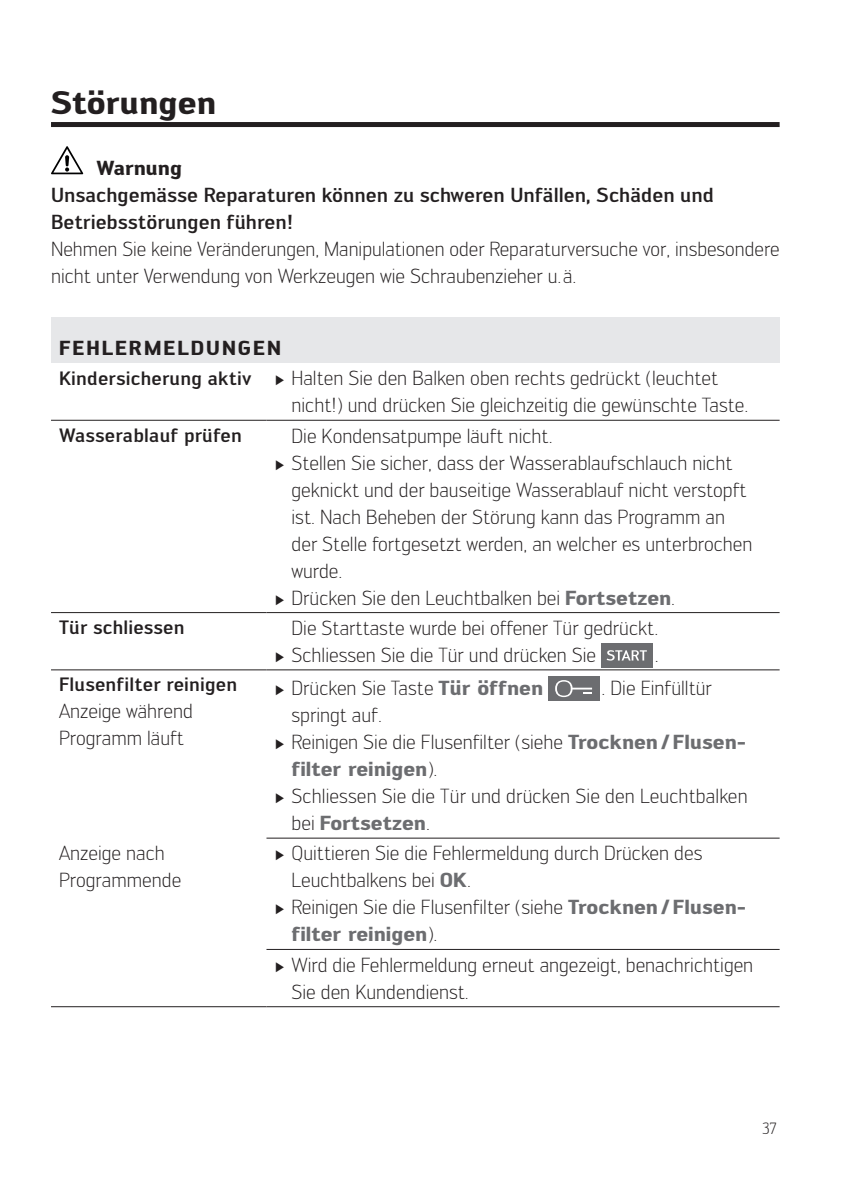
<style>
.page{position:relative;width:842px;height:1191px;background:#fff}
.page>*{position:absolute;margin:0;border:0;box-sizing:border-box;transform-origin:0 0}
.t1{font:700 32px "Engel";color:#231f20}
.t2{font:300 20px/27px "Engel";color:#231f20}
.t3{font:500 20px/27px "Engel";color:#231f20}
.t4{font:700 20px "Engel";color:#6c6d70}
.t5{font:700 20px "Engel";color:#231f20}
.t6{font:500 19px "Engel";letter-spacing:.01em;color:#231f20}
.t7{font:300 16px "Engel";color:#231f20}
.s1{font-weight:700}
.s2{font-weight:500;font-size:19px}
.s3{font-family:"Century";font-weight:400;font-size:14px}
.s4{font-weight:700;color:#6c6d70}
.s5{font-weight:300;color:#231f20}
</style>
<div class="page">
<div style="left:51px;top:122px;width:729px;height:5px;background:#231f20"></div>
<svg style="left:51px;top:146px;width:32px;height:28px"></svg>
<div style="left:51px;top:317px;width:729px;height:46px;background:#e6e7e9"></div>
<svg style="left:266px;top:613px;width:514px;height:336px"></svg>
<hr style="left:51px;top:420px;width:215px;height:1px;background:#231f20">
<hr style="left:266px;top:420px;width:514px;height:1px;background:#231f20">
<hr style="left:51px;top:612px;width:215px;height:1px;background:#231f20">
<hr style="left:266px;top:612px;width:514px;height:1px;background:#231f20">
<hr style="left:51px;top:669px;width:215px;height:1px;background:#231f20">
<hr style="left:266px;top:949px;width:514px;height:1px;background:#231f20">
<hr style="left:266px;top:1006px;width:514px;height:1px;background:#231f20">
<hr style="left:51px;top:1006px;width:215px;height:1px;background:#231f20">
<hr style="left:266px;top:669px;width:514px;height:1px;background:#231f20">
<hr style="left:266px;top:837px;width:514px;height:1px;background:#231f20">
<div style="left:601px;top:643px;width:51px;height:25px;background:#6c6d70"></div>
<svg style="left:607px;top:650px;width:40px;height:10px"></svg>
<div style="left:548px;top:676px;width:51px;height:25px;background:#6c6d70"></div>
<svg style="left:555px;top:680px;width:37px;height:17px"></svg>
<h1 class="t1" style="left:51px;top:83px;width:166px">Störungen</h1>
<p class="t5" style="left:96px;top:155px;width:87px">Warnung</p>
<p class="t3" style="left:51px;top:181px;width:664px">Unsachgemässe Reparaturen können zu schweren Unfällen, Schäden und<br>Betriebsstörungen führen!</p>
<p class="t2" style="left:51px;top:235px;width:730px">Nehmen Sie keine Veränderungen, Manipulationen oder Reparaturversuche vor, insbesondere nicht unter Verwendung von Werkzeugen wie Schraubenzieher u. ä.</p>
<p class="t2" style="left:59px;top:333px;width:661px;line-height:30.2px"><span class="s1">FEHLERMELDUNGEN<br></span><span class="s2">Kindersicherung aktiv</span> <span class="s3">►</span> Halten Sie den Balken oben rechts gedrückt (leuchtet</p>
<p class="t2" style="left:291px;top:392px;width:458px">nicht!) und drücken Sie gleichzeitig die gewünschte Taste.</p>
<p class="t6" style="left:59px;top:424px;width:184px">Wasserablauf prüfen</p>
<p class="t2" style="left:291px;top:422px;width:263px">Die Kondensatpumpe läuft nicht.</p>
<p class="t2" style="left:274px;top:449px;width:459px"><span class="s3">►</span> Stellen Sie sicher, dass der Wasserablaufschlauch nicht</p>
<p class="t2" style="left:291px;top:476px;width:457px">geknickt und der bauseitige Wasserablauf nicht verstopft</p>
<p class="t2" style="left:291px;top:503px;width:435px">ist. Nach Beheben der Störung kann das Programm an</p>
<p class="t2" style="left:291px;top:530px;width:462px">der Stelle fortgesetzt werden, an welcher es unterbrochen</p>
<p class="t2" style="left:291px;top:557px;width:52px">wurde.</p>
<p class="t2" style="left:274px;top:584px;width:402px"><span class="s3">►</span> Drücken Sie den Leuchtbalken bei <span class="s4">Fortsetzen</span>.</p>
<p class="t6" style="left:59px;top:616px;width:127px">Tür schliessen</p>
<p class="t2" style="left:274px;top:614px;width:385px;text-indent:17px">Die Starttaste wurde bei offener Tür gedrückt. <span class="s3">►</span> Schliessen Sie die Tür und drücken Sie</p>
<p class="t2" style="left:655px;top:641px;width:5px">.</p>
<p class="t6" style="left:59px;top:673px;width:180px">Flusenfilter reinigen</p>
<p class="t2" style="left:59px;top:698px;width:135px">Anzeige während<br>Programm läuft</p>
<p class="t2" style="left:274px;top:674px;width:270px"><span class="s3">►</span> Drücken Sie Taste <span class="s4">Tür öffnen</span></p>
<p class="t2" style="left:602px;top:674px;width:112px">. Die Einfülltür</p>
<p class="t2" style="left:291px;top:701px;width:92px">springt auf.</p>
<p class="t2" style="left:274px;top:728px;width:473px"><span class="s3">►</span> Reinigen Sie die Flusenfilter (siehe <span class="s4">Trocknen/Flusen-</span></p>
<p class="t4" style="left:291px;top:757px;width:148px">filter reinigen<span class="s5">).</span></p>
<p class="t2" style="left:274px;top:782px;width:475px"><span class="s3">►</span> Schliessen Sie die Tür und drücken Sie den Leuchtbalken</p>
<p class="t4" style="left:291px;top:811px;width:140px"><span class="s5">bei</span> Fortsetzen<span class="s5">.</span></p>
<p class="t2" style="left:59px;top:840px;width:124px">Anzeige nach<br>Programmende</p>
<p class="t2" style="left:274px;top:840px;width:429px"><span class="s3">►</span> Quittieren Sie die Fehlermeldung durch Drücken des</p>
<p class="t2" style="left:291px;top:867px;width:181px">Leuchtbalkens bei <span class="s4">OK</span>.</p>
<p class="t2" style="left:274px;top:894px;width:473px"><span class="s3">►</span> Reinigen Sie die Flusenfilter (siehe <span class="s4">Trocknen/Flusen-</span></p>
<p class="t4" style="left:291px;top:922px;width:148px">filter reinigen<span class="s5">).</span></p>
<p class="t2" style="left:291px;top:951px;width:463px;text-indent:-17px"><span class="s3">►</span> Wird die Fehlermeldung erneut angezeigt, benachrichtigen<br>Sie den Kundendienst.</p>
<p class="t7" style="left:762px;top:1119px;width:16px">37</p>
</div>
